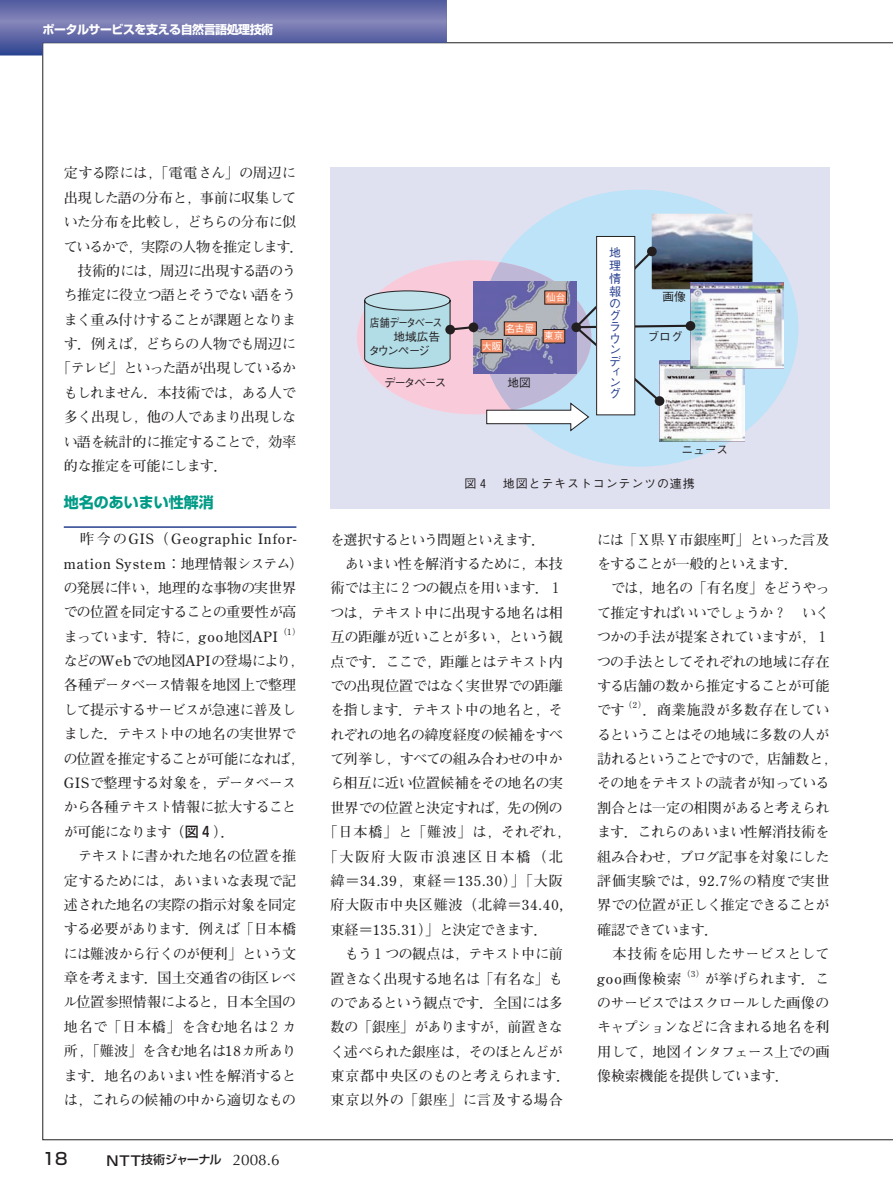
<style>
.page{position:relative;width:893px;height:1190px;background:#fff}
.page>*{position:absolute;margin:0;border:0;box-sizing:border-box;transform-origin:0 0}
.t1{font:500 16.5px "Shin Go";color:#231f20}
.t2{font:700 15px "Shin Go";color:#009b87}
.t3{font:700 14.1px/24.3px "Futo Min A101";letter-spacing:-.05em;color:#231f20;text-align:justify}
.t4{font:700 14.1px "Futo Min A101";color:#231f20}
.t5{font:700 14.1px/24.3px "Futo Min A101";letter-spacing:.01em;color:#231f20}
.t6{font:700 14.1px "Futo Min A101";letter-spacing:-.07em;color:#231f20}
.t7{font:700 14.1px/24.3px "Futo Min A101";letter-spacing:-.075em;color:#231f20}
.t8{font:700 14.1px/24.3px "Futo Min A101";letter-spacing:.045em;color:#231f20}
.t9{font:700 14.1px "Futo Min A101";letter-spacing:.075em;color:#231f20}
.t10{font:700 14.1px "Futo Min A101";letter-spacing:-.105em;color:#231f20}
.t11{font:700 14.1px "Futo Min A101";letter-spacing:-.09em;color:#231f20}
.t12{font:700 14.1px "Futo Min A101";letter-spacing:.035em;color:#231f20}
.t13{font:700 14.1px "Futo Min A101";letter-spacing:.015em;color:#231f20}
.t14{font:700 14.1px "Futo Min A101";letter-spacing:.055em;color:#231f20}
.t15{font:700 14.1px "Futo Min A101";letter-spacing:.14em;color:#231f20}
.t16{font:700 12px "Shin Go";letter-spacing:-.04em;color:#fff}
.t17{font:500 12px "Gothic BBB";letter-spacing:.07em;color:#231f20}
.t18{font:500 12px "Shin Go";letter-spacing:-.075em;color:#231f20}
.t19{font:500 12px/11.7px "Gothic BBB";color:#253f8e;text-align:justify}
.t20{font:500 11.7px/14px "Gothic BBB";letter-spacing:-.075em;color:#231f20;scale:.85 1}
.t21{font:500 11.7px "Gothic BBB";letter-spacing:-.075em;color:#231f20}
.t22{font:500 9.6px "Gothic BBB";color:#fff}
.t23{font:700 8.55px "Futo Min A101";color:#231f20}
.s1{font-family:"Shin Go";font-weight:500}
.s2{font-size:13.5px}
.s3{font-family:"Optima";font-weight:400;font-size:15.3px}
</style>
<div class="page">
<hr style="left:64px;top:526px;width:232px;height:2px;background:#253f8e">
<svg style="left:0;top:0;width:446px;height:55px"></svg>
<div style="left:330px;top:168px;width:499px;height:340px;background:#e0e1f0"></div>
<div style="left:480px;top:190px;width:318px;height:276px;background:#bce3f8;border-radius:50%"></div>
<img style="left:651px;top:214px;width:101px;height:69px">
<img style="left:659px;top:368px;width:85px;height:73px">
<img style="left:692px;top:283px;width:91px;height:85px">
<div style="left:685px;top:321px;width:10px;height:10px;background:#231f20;border-radius:50%"></div>
<div style="left:596px;top:236px;width:38px;height:179px;background:#fff"></div>
<svg style="left:364px;top:248px;width:328px;height:183px"></svg>
<div style="left:445px;top:325px;width:10px;height:9px;background:#231f20;border-radius:50%"></div>
<div style="left:468px;top:322px;width:10px;height:10px;background:#231f20;border-radius:50%"></div>
<p class="t16" style="left:43px;top:25px;width:232px">ポータルサービスを支える自然言語処理技術</p>
<p class="t12" style="left:64px;top:168px;width:234px">定する際には，「電電さん」の周辺に</p>
<p class="t4" style="left:64px;top:192px;width:234px">出現した語の分布と，事前に収集して</p>
<p class="t6" style="left:64px;top:217px;width:234px">いた分布を比較し，どちらの分布に似</p>
<p class="t10" style="left:64px;top:241px;width:241px">ているかで，実際の人物を推定します．</p>
<p class="t4" style="left:78px;top:266px;width:220px">技術的には，周辺に出現する語のう</p>
<p class="t3" style="left:64px;top:285px;width:234px">ち推定に役立つ語とそうでない語をう</p>
<p class="t3" style="left:64px;top:309px;width:234px">まく重み付けすることが課題となりま</p>
<p class="t6" style="left:64px;top:339px;width:234px">す．例えば，どちらの人物でも周辺に</p>
<p class="t11" style="left:57px;top:363px;width:241px">「テレビ」といった語が出現しているか</p>
<p class="t3" style="left:64px;top:382px;width:234px">もしれません．本技術では，ある人で</p>
<p class="t3" style="left:64px;top:407px;width:234px">多く出現し，他の人であまり出現しな</p>
<p class="t3" style="left:64px;top:431px;width:234px">い語を統計的に推定することで，効率</p>
<p class="t3" style="left:64px;top:455px;width:165px">的な推定を可能にします．</p>
<p class="t2" style="left:64px;top:496px;width:152px">地名のあいまい性解消</p>
<p class="t5" style="left:64px;top:529px;width:241px;text-indent:16px">昨今のGIS（Geographic Infor&shy;mation System：地理情報システム）の発展に伴い，地理的な事物の実世界での位置を同定することの重要性が高まっています．特に，goo地図API</p>
<p class="t23" style="left:279px;top:628px;width:23px">（1）</p>
<p class="t3" style="left:64px;top:650px;width:241px;text-align:left">などのWebでの地図APIの登場により，各種データベース情報を地図上で整理して提示するサービスが急速に普及しました．テキスト中の地名の実世界での位置を推定することが可能になれば，<br>GISで整理する対象を，データベースから各種テキスト情報に拡大することが可能になります（<span class="s1">図４</span>）．</p>
<p class="t3" style="left:64px;top:845px;width:234px;text-indent:14px">テキストに書かれた地名の位置を推定するためには，あいまいな表現で記述された地名の実際の指示対象を同定する必要があります．例えば「日本橋には難波から行くのが便利」という文章を考えます．国土交通省の街区レベル位置参照情報によると，日本全国の地名で「日本橋」を含む地名は２カ所，「難波」を含む地名は18カ所あります．地名のあいまい性を解消するとは，これらの候補の中から適切なもの</p>
<p class="t1" style="left:43px;top:1153px;width:27px">18</p>
<p class="t18" style="left:106px;top:1155px;width:175px"><span class="s2">NTT</span>技術ジャーナル <span class="s3">2008.6</span></p>
<p class="t20" style="left:368px;top:317px;width:88px">店舗データベース　　地域広告タウンページ</p>
<p class="t22" style="left:505px;top:325px;width:30px">名古屋</p>
<p class="t22" style="left:482px;top:342px;width:21px">大阪</p>
<p class="t21" style="left:384px;top:379px;width:64px">データベース</p>
<p class="t21" style="left:507px;top:378px;width:25px">地図</p>
<p class="t22" style="left:546px;top:294px;width:21px">仙台</p>
<p class="t22" style="left:544px;top:332px;width:21px">東京</p>
<p class="t19" style="left:609px;top:248px;width:13px">地理情報のグラウンディング</p>
<p class="t21" style="left:662px;top:292px;width:25px">画像</p>
<p class="t21" style="left:647px;top:332px;width:37px">ブログ</p>
<p class="t21" style="left:681px;top:445px;width:48px">ニュース</p>
<p class="t17" style="left:464px;top:479px;width:232px">図４　地図とテキストコンテンツの連携</p>
<p class="t7" style="left:330px;top:529px;width:216px">を選択するという問題といえます．</p>
<p class="t3" style="left:345px;top:553px;width:220px">あいまい性を解消するために，本技</p>
<p class="t6" style="left:330px;top:583px;width:234px">術では主に２つの観点を用います．１</p>
<p class="t3" style="left:330px;top:602px;width:234px">つは，テキスト中に出現する地名は相</p>
<p class="t3" style="left:330px;top:626px;width:234px">互の距離が近いことが多い，という観</p>
<p class="t3" style="left:330px;top:651px;width:234px">点です．ここで，距離とはテキスト内</p>
<p class="t3" style="left:330px;top:675px;width:234px">での出現位置ではなく実世界での距離</p>
<p class="t3" style="left:330px;top:700px;width:234px">を指します．テキスト中の地名と，そ</p>
<p class="t3" style="left:330px;top:724px;width:234px">れぞれの地名の緯度経度の候補をすべ</p>
<p class="t3" style="left:330px;top:748px;width:234px">て列挙し，すべての組み合わせの中か</p>
<p class="t4" style="left:330px;top:778px;width:234px">ら相互に近い位置候補をその地名の実</p>
<p class="t4" style="left:330px;top:802px;width:234px">世界での位置と決定すれば，先の例の</p>
<p class="t13" style="left:323px;top:827px;width:248px">「日本橋」と「難波」は，それぞれ，</p>
<p class="t15" style="left:323px;top:851px;width:241px">「大阪府大阪市浪速区日本橋（北</p>
<p class="t9" style="left:330px;top:875px;width:234px">緯＝34.39，東経＝135.30）」「大阪</p>
<p class="t8" style="left:330px;top:895px;width:234px">府大阪市中央区難波（北緯＝34.40,</p>
<p class="t4" style="left:330px;top:924px;width:218px">東経＝135.31）」と決定できます．</p>
<p class="t3" style="left:345px;top:943px;width:220px">もう１つの観点は，テキスト中に前</p>
<p class="t4" style="left:330px;top:973px;width:234px">置きなく出現する地名は「有名な」も</p>
<p class="t3" style="left:330px;top:992px;width:234px">のであるという観点です．全国には多</p>
<p class="t6" style="left:330px;top:1022px;width:234px">数の「銀座」がありますが，前置きな</p>
<p class="t3" style="left:330px;top:1041px;width:234px">く述べられた銀座は，そのほとんどが</p>
<p class="t3" style="left:330px;top:1065px;width:241px">東京都中央区のものと考えられます．</p>
<p class="t14" style="left:330px;top:1095px;width:234px">東京以外の「銀座」に言及する場合</p>
<p class="t7" style="left:597px;top:529px;width:234px">には「Ｘ県Ｙ市銀座町」といった言及をすることが一般的といえます．</p>
<p class="t3" style="left:597px;top:578px;width:234px;text-indent:14px">では，地名の「有名度」をどうやって推定すればいいでしょうか？　いくつかの手法が提案されていますが，１つの手法としてそれぞれの地域に存在する店舗の数から推定することが可能です</p>
<p class="t23" style="left:624px;top:702px;width:24px">（2）</p>
<p class="t3" style="left:597px;top:700px;width:241px;text-align:left;text-indent:45px">．商業施設が多数存在しているということはその地域に多数の人が訪れるということですので，店舗数と，その地をテキストの読者が知っている割合とは一定の相関があると考えられます．これらのあいまい性解消技術を組み合わせ，ブログ記事を対象にした評価実験では，92.7％の精度で実世界での位置が正しく推定できることが確認できています．</p>
<p class="t8" style="left:597px;top:943px;width:234px;text-indent:15px">本技術を応用したサービスとしてgoo画像検索</p>
<p class="t23" style="left:682px;top:970px;width:24px">（3）</p>
<p class="t3" style="left:597px;top:968px;width:234px;text-indent:108px">が挙げられます．このサービスではスクロールした画像のキャプションなどに含まれる地名を利用して，地図インタフェース上での画像検索機能を提供しています．</p>
</div>
